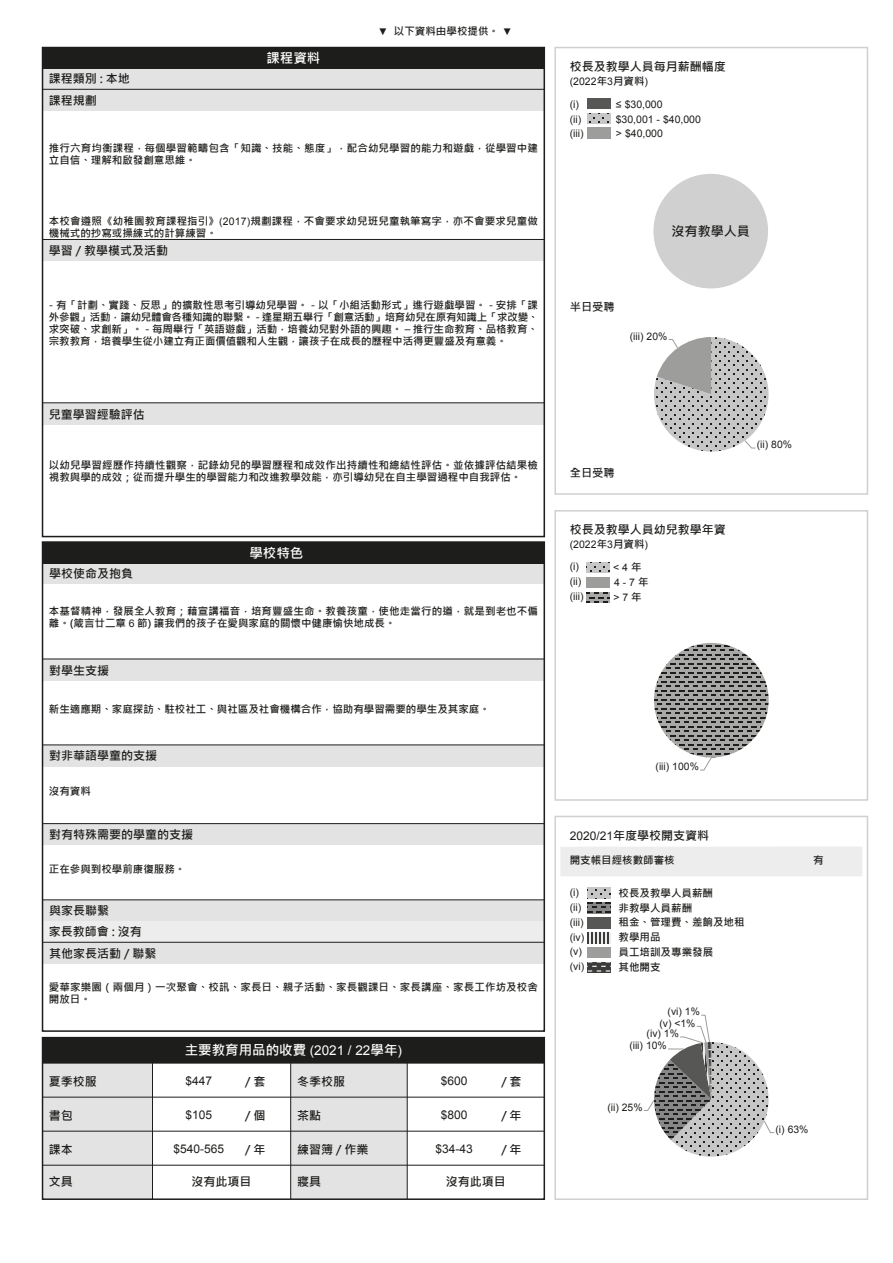
<style>
.page{position:relative;width:893px;height:1263px;background:#fff}
.page>*{position:absolute;margin:0;border:0;box-sizing:border-box;transform-origin:0 0}
.t1{font:700 13.5px "Microsoft Jheng Hei";color:#fff}
.t2{font:700 13.05px "Microsoft Jheng Hei";color:#1d1d1b}
.t3{font:700 12px/20.9px "Microsoft Jheng Hei";color:#1d1d1b}
.t4{font:12px "Arial";color:#1d1d1b}
.t5{font:700 11.25px "Microsoft Jheng Hei";color:#1d1d1b}
.t6{font:700 10.5px/12px "Microsoft Jheng Hei";color:#1d1d1b}
.t7{font:10.5px "Arial";color:#1d1d1b}
.t8{font:10.35px "Arial";color:#1d1d1b}
.s1{font-family:"Arial";font-weight:400;font-size:9.75px}
.s2{font-family:"Arial";font-weight:400}
.s3{font-family:"Microsoft Jheng Hei";font-weight:700}
</style>
<div class="page">
<div style="left:560px;top:846px;width:302px;height:30px;background:#ededed"></div>
<img style="left:588px;top:917px;width:22px;height:11px">
<svg style="left:588px;top:962px;width:22px;height:11px"></svg>
<svg style="left:588px;top:932px;width:22px;height:11px"></svg>
<svg style="left:588px;top:903px;width:22px;height:10px"></svg>
<svg style="left:588px;top:888px;width:22px;height:10px"></svg>
<div style="left:554px;top:816px;width:314px;height:384px;border:2px solid #d0d0d0"></div>
<div style="left:554px;top:510px;width:314px;height:291px;border:2px solid #d0d0d0"></div>
<svg style="left:587px;top:592px;width:22px;height:11px"></svg>
<svg style="left:587px;top:562px;width:22px;height:11px"></svg>
<div style="left:554px;top:47px;width:314px;height:448px;border:2px solid #d0d0d0"></div>
<img style="left:587px;top:98px;width:23px;height:11px">
<svg style="left:587px;top:113px;width:23px;height:11px"></svg>
<div style="left:653px;top:174px;width:115px;height:114px;background:#d0d0d0;border-radius:50%"></div>
<svg style="left:654px;top:337px;width:114px;height:115px"></svg>
<svg style="left:654px;top:643px;width:115px;height:128px"></svg>
<svg style="left:643px;top:1014px;width:132px;height:143px"></svg>
<div style="left:291px;top:1063px;width:116px;height:136px;background:#e3e3e3"></div>
<div style="left:43px;top:1063px;width:109px;height:136px;background:#e3e3e3"></div>
<div style="left:42px;top:1037px;width:503px;height:163px;border:2px solid #1d1d1b"></div>
<hr style="left:43px;top:1097px;width:501px;height:1px;background:#1d1d1b">
<hr style="left:43px;top:1165px;width:501px;height:1px;background:#1d1d1b">
<hr style="left:43px;top:1131px;width:501px;height:1px;background:#1d1d1b">
<div style="left:43px;top:1037px;width:501px;height:26px;background:#1d1d1b"></div>
<hr style="left:43px;top:1063px;width:501px;height:1px;background:#1d1d1b">
<hr style="left:152px;top:1063px;width:1px;height:136px;background:#1d1d1b">
<hr style="left:290px;top:1063px;width:1px;height:136px;background:#1d1d1b">
<hr style="left:407px;top:1063px;width:1px;height:136px;background:#1d1d1b">
<div style="left:43px;top:659px;width:501px;height:21px;background:#e3e3e3"></div>
<hr style="left:43px;top:659px;width:501px;height:1px;background:#1d1d1b">
<div style="left:43px;top:900px;width:501px;height:21px;background:#e3e3e3"></div>
<div style="left:43px;top:921px;width:501px;height:21px;background:#ededed"></div>
<hr style="left:43px;top:899px;width:501px;height:1px;background:#1d1d1b">
<div style="left:43px;top:563px;width:501px;height:21px;background:#e3e3e3"></div>
<div style="left:43px;top:542px;width:501px;height:21px;background:#1d1d1b"></div>
<div style="left:43px;top:942px;width:501px;height:22px;background:#e3e3e3"></div>
<hr style="left:43px;top:942px;width:501px;height:1px;background:#1d1d1b">
<div style="left:43px;top:745px;width:501px;height:21px;background:#e3e3e3"></div>
<hr style="left:43px;top:744px;width:501px;height:1px;background:#1d1d1b">
<div style="left:43px;top:824px;width:501px;height:21px;background:#e3e3e3"></div>
<hr style="left:43px;top:823px;width:501px;height:1px;background:#1d1d1b">
<div style="left:42px;top:541px;width:503px;height:491px;border:2px solid #1d1d1b"></div>
<div style="left:43px;top:240px;width:501px;height:21px;background:#e3e3e3"></div>
<hr style="left:43px;top:239px;width:501px;height:1px;background:#1d1d1b">
<div style="left:43px;top:403px;width:501px;height:22px;background:#e3e3e3"></div>
<hr style="left:43px;top:402px;width:501px;height:1px;background:#1d1d1b">
<div style="left:43px;top:89px;width:501px;height:22px;background:#e3e3e3"></div>
<div style="left:43px;top:68px;width:501px;height:21px;background:#e3e3e3"></div>
<hr style="left:43px;top:89px;width:501px;height:1px;background:#1d1d1b">
<div style="left:43px;top:48px;width:501px;height:21px;background:#1d1d1b"></div>
<div style="left:42px;top:47px;width:503px;height:490px;border:2px solid #1d1d1b"></div>
<p class="t3" style="left:49px;top:69px;width:83px">課程類別 : 本地</p>
<p class="t3" style="left:49px;top:90px;width:50px">課程規劃</p>
<p class="t1" style="left:266px;top:50px;width:55px">課程資料</p>
<p class="t6" style="left:378px;top:25px;width:135px"><span class="s1">▼</span> 以下資料由學校提供。 <span class="s1">▼</span></p>
<p class="t6" style="left:49px;top:142px;width:491px">推行六育均衡課程，每個學習範疇包含「知識、技能、態度」，配合幼兒學習的能力和遊戲，從學習中建立自信、理解和啟發創意思維。</p>
<p class="t6" style="left:49px;top:215px;width:490px">本校會遵照《幼稚園教育課程指引》<span class="s2">(2017)</span>規劃課程，不會要求幼兒班兒童執筆寫字，亦不會要求兒童做機械式的抄寫或操練式的計算練習。</p>
<p class="t3" style="left:49px;top:240px;width:121px">學習 / 教學模式及活動</p>
<p class="t6" style="left:49px;top:299px;width:491px;text-align:justify">- 有「計劃、實踐、反思」的擴散性思考引導幼兒學習。 - 以「小組活動形式」進行遊戲學習。 - 安排「課外參觀」活動，讓幼兒體會各種知識的聯繫。 - 逢星期五舉行「創意活動」培育幼兒在原有知識上「求改變、求突破、求創新」。 - 每周舉行「英語遊戲」活動，培養幼兒對外語的興趣。 – 推行生命教育、品格教育、宗教教育，培養學生從小建立有正面價值觀和人生觀，讓孩子在成長的歷程中活得更豐盛及有意義。</p>
<p class="t3" style="left:49px;top:404px;width:98px">兒童學習經驗評估</p>
<p class="t6" style="left:49px;top:459px;width:491px">以幼兒學習經歷作持續性觀察，記錄幼兒的學習歷程和成效作出持續性和總結性評估。並依據評估結果檢視教與學的成效；從而提升學生的學習能力和改進教學效能，亦引導幼兒在自主學習過程中自我評估。</p>
<p class="t3" style="left:49px;top:563px;width:85px">學校使命及抱負</p>
<p class="t1" style="left:249px;top:545px;width:55px">學校特色</p>
<p class="t6" style="left:49px;top:605px;width:491px">本基督精神，發展全人教育；藉宣講福音，培育豐盛生命。教養孩童，使他走當行的道，就是到老也不偏離。(箴言廿二章 <span class="s2">6</span> 節) 讓我們的孩子在愛與家庭的關懷中健康愉快地成長。</p>
<p class="t3" style="left:49px;top:660px;width:62px">對學生支援</p>
<p class="t6" style="left:49px;top:703px;width:443px">新生適應期、家庭探訪、駐校社工、與社區及社會機構合作，協助有學習需要的學生及其家庭。</p>
<p class="t3" style="left:49px;top:745px;width:109px">對非華語學童的支援</p>
<p class="t6" style="left:49px;top:785px;width:43px">沒有資料</p>
<p class="t3" style="left:49px;top:824px;width:145px">對有特殊需要的學童的支援</p>
<p class="t6" style="left:49px;top:863px;width:138px">正在參與到校學前康復服務。</p>
<p class="t3" style="left:49px;top:901px;width:95px">與家長聯繫<br>家長教師會 : 沒有</p>
<p class="t3" style="left:49px;top:943px;width:109px">其他家長活動 / 聯繫</p>
<p class="t6" style="left:49px;top:981px;width:491px">愛華家樂園（兩個月）一次聚會、校訊、家長日、親子活動、家長觀課日、家長講座、家長工作坊及校舍開放日。</p>
<p class="t1" style="left:185px;top:1042px;width:219px">主要教育用品的收費 <span class="s2">(2021 / 22</span>學年<span class="s2">)</span></p>
<p class="t3" style="left:245px;top:1071px;width:22px">/ 套</p>
<p class="t3" style="left:245px;top:1105px;width:22px">/ 個</p>
<p class="t3" style="left:501px;top:1105px;width:22px">/ 年</p>
<p class="t3" style="left:49px;top:1071px;width:50px">夏季校服</p>
<p class="t3" style="left:297px;top:1071px;width:49px">冬季校服</p>
<p class="t3" style="left:49px;top:1105px;width:25px">書包</p>
<p class="t3" style="left:297px;top:1105px;width:25px">茶點</p>
<p class="t3" style="left:49px;top:1139px;width:25px">課本</p>
<p class="t3" style="left:297px;top:1139px;width:73px">練習簿 / 作業</p>
<p class="t3" style="left:49px;top:1171px;width:25px">文具</p>
<p class="t3" style="left:297px;top:1171px;width:25px">寢具</p>
<p class="t4" style="left:186px;top:1073px;width:28px">$447</p>
<p class="t3" style="left:501px;top:1071px;width:22px">/ 套</p>
<p class="t4" style="left:186px;top:1107px;width:28px">$105</p>
<p class="t4" style="left:441px;top:1073px;width:28px">$600</p>
<p class="t4" style="left:441px;top:1107px;width:28px">$800</p>
<p class="t4" style="left:174px;top:1141px;width:52px">$540-565</p>
<p class="t3" style="left:245px;top:1139px;width:22px">/ 年</p>
<p class="t4" style="left:436px;top:1141px;width:39px">$34-43</p>
<p class="t3" style="left:501px;top:1139px;width:22px">/ 年</p>
<p class="t3" style="left:192px;top:1171px;width:61px">沒有此項目</p>
<p class="t3" style="left:446px;top:1171px;width:61px">沒有此項目</p>
<p class="t3" style="left:570px;top:56px;width:157px">校長及教學人員每月薪酬幅度</p>
<p class="t7" style="left:570px;top:74px;width:80px">(2022<span class="s3">年</span>3<span class="s3">月資料</span>)</p>
<p class="t7" style="left:570px;top:97px;width:11px">(i)</p>
<p class="t7" style="left:616px;top:97px;width:48px">≤ $30,000</p>
<p class="t7" style="left:570px;top:127px;width:15px">(iii)</p>
<p class="t7" style="left:616px;top:127px;width:48px">&gt; $40,000</p>
<p class="t7" style="left:570px;top:112px;width:13px">(ii)</p>
<p class="t7" style="left:616px;top:112px;width:87px">$30,001 - $40,000</p>
<p class="t2" style="left:671px;top:223px;width:80px">沒有教學人員</p>
<p class="t5" style="left:570px;top:300px;width:46px">半日受聘</p>
<p class="t8" style="left:630px;top:329px;width:39px">(iii) 20%</p>
<p class="t5" style="left:570px;top:466px;width:46px">全日受聘</p>
<p class="t3" style="left:570px;top:519px;width:157px">校長及教學人員幼兒教學年資</p>
<p class="t7" style="left:570px;top:537px;width:80px">(2022<span class="s3">年</span>3<span class="s3">月資料</span>)</p>
<p class="t7" style="left:570px;top:575px;width:13px">(ii)</p>
<p class="t7" style="left:614px;top:575px;width:36px">4 - 7 <span class="s3">年</span></p>
<p class="t7" style="left:570px;top:590px;width:15px">(iii)</p>
<p class="t7" style="left:613px;top:590px;width:30px">&gt; 7 <span class="s3">年</span></p>
<p class="t7" style="left:570px;top:560px;width:11px">(i)</p>
<p class="t7" style="left:613px;top:560px;width:30px">&lt; 4 <span class="s3">年</span></p>
<p class="t8" style="left:757px;top:438px;width:37px">(ii) 80%</p>
<p class="t8" style="left:655px;top:760px;width:45px">(iii) 100%</p>
<p class="t3" style="left:570px;top:825px;width:141px"><span class="s2">2020/21</span>年度學校開支資料</p>
<p class="t6" style="left:570px;top:854px;width:106px">開支帳目經核數師審核</p>
<p class="t7" style="left:570px;top:885px;width:11px">(i)</p>
<p class="t6" style="left:619px;top:887px;width:96px">校長及教學人員薪酬</p>
<p class="t7" style="left:570px;top:900px;width:13px">(ii)</p>
<p class="t6" style="left:619px;top:902px;width:75px">非教學人員薪酬</p>
<p class="t7" style="left:570px;top:915px;width:15px">(iii)</p>
<p class="t6" style="left:619px;top:916px;width:127px">租金、管理費、差餉及地租</p>
<p class="t7" style="left:570px;top:945px;width:14px">(v)</p>
<p class="t6" style="left:619px;top:946px;width:96px">員工培訓及專業發展</p>
<p class="t7" style="left:570px;top:959px;width:16px">(vi)</p>
<p class="t6" style="left:619px;top:961px;width:43px">其他開支</p>
<p class="t7" style="left:570px;top:930px;width:16px">(iv)</p>
<p class="t6" style="left:619px;top:931px;width:43px">教學用品</p>
<p class="t8" style="left:668px;top:1005px;width:34px">(vi) 1%</p>
<p class="t8" style="left:659px;top:1016px;width:37px">(v) &lt;1%</p>
<p class="t8" style="left:647px;top:1027px;width:34px">(iv) 1%</p>
<p class="t8" style="left:629px;top:1039px;width:39px">(iii) 10%</p>
<p class="t8" style="left:607px;top:1100px;width:37px">(ii) 25%</p>
<p class="t6" style="left:813px;top:854px;width:12px">有</p>
<p class="t8" style="left:776px;top:1122px;width:34px">(i) 63%</p>
</div>
